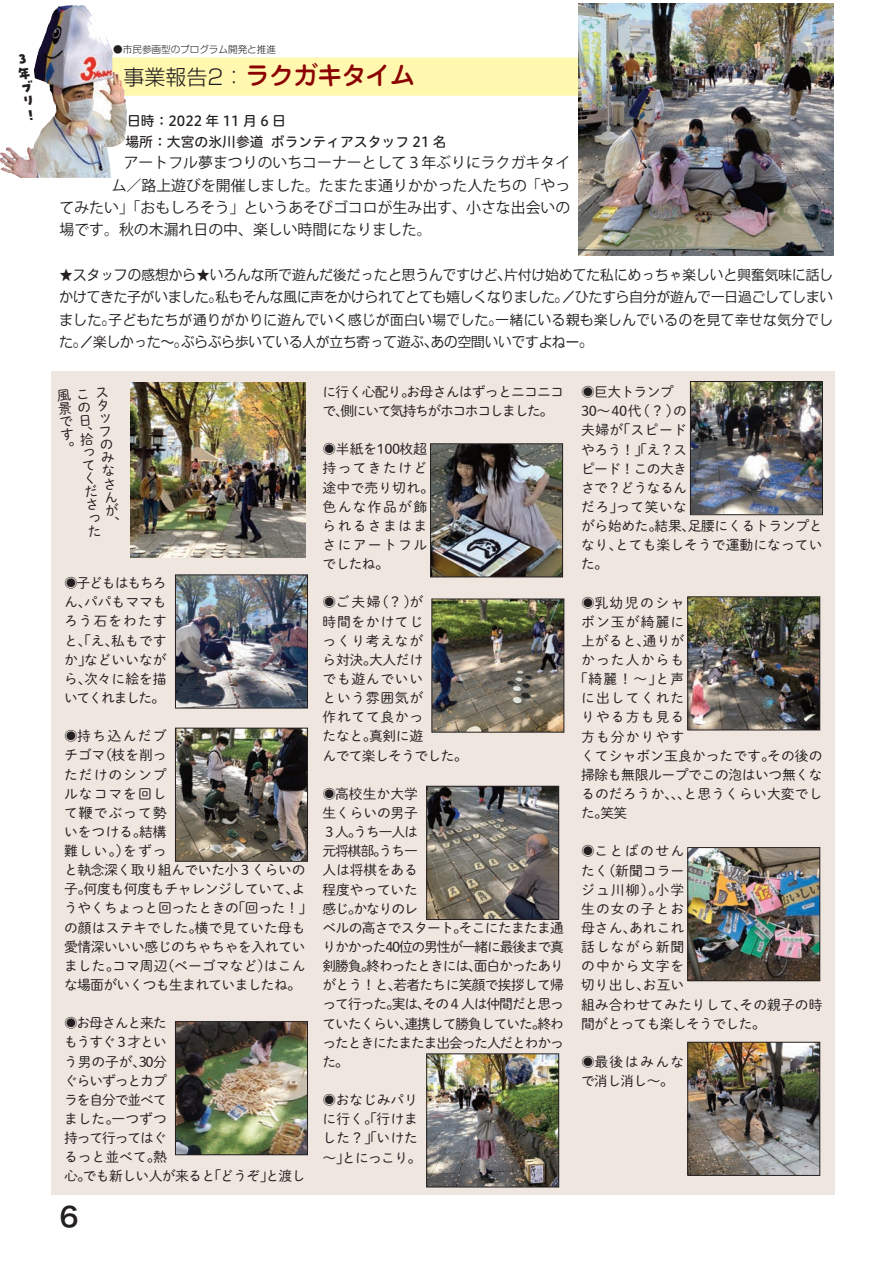
<style>
.page{position:relative;width:893px;height:1263px;background:#fff}
.page>*{position:absolute;margin:0;border:0;box-sizing:border-box;transform-origin:0 0}
.t1{font:27px "Hira Kaku Std W6";color:#231f20}
.t2{font:500 25.5px "Jun 34 Pro";letter-spacing:-.05em;color:#8b0202}
.t3{font:15px/14px "pandabakery";color:#231f20;text-align:justify}
.t4{font:14.85px "Koz Go Pro";color:#231f20}
.t5{font:13.8px/19.2px "P Shuei M Go Std L";letter-spacing:-.025em;color:#231f20}
.t6{font:13.8px/19.2px "P Shuei M Go Std L";letter-spacing:-.08em;color:#231f20}
.t7{font:13.8px/19.2px "P Shuei M Go Std L";letter-spacing:.005em;color:#231f20}
.t8{font:13.8px/19.2px "P Shuei M Go Std L";letter-spacing:-.075em;color:#231f20}
.t9{font:13.8px/19.2px "P Shuei M Go Std L";letter-spacing:.045em;color:#231f20}
.t10{font:13.8px/19.2px "P Shuei M Go Std L";letter-spacing:.095em;color:#231f20}
.t11{font:13.8px/19.2px "P Shuei M Go Std L";letter-spacing:-.055em;color:#231f20}
.t12{font:13.8px/20.2px "Hiragino UD Sans R Std N W5";color:#231f20}
.t13{font:13.8px "P Shuei M Go Std L";letter-spacing:.08em;color:#231f20}
.t14{font:13.8px "P Shuei M Go Std L";color:#231f20}
.t15{font:13.8px/19.2px "P Shuei M Go Std L";letter-spacing:.105em;color:#231f20}
.t16{font:300 13.5px/22.4px "M News G Pro";color:#231f20;text-align:justify}
.t17{font:300 9.6px "Shin M Go Pr 6";color:#231f20}
.s1{font-family:"Shin Go Pro";font-weight:300;font-size:21px;color:#231f20}
</style>
<div class="page">
<div style="left:51px;top:372px;width:784px;height:823px;background:#efe6e0"></div>
<div style="left:58px;top:57px;width:774px;height:39px;background:#fff8ae;border-radius:13px"></div>
<img style="left:177px;top:577px;width:129px;height:129px">
<div style="left:175px;top:575px;width:133px;height:133px;border:1px solid #231f20"></div>
<img style="left:177px;top:730px;width:129px;height:129px">
<div style="left:175px;top:728px;width:133px;height:133px;border:1px solid #231f20"></div>
<img style="left:177px;top:1023px;width:129px;height:130px">
<div style="left:175px;top:1021px;width:133px;height:134px;border:1px solid #231f20"></div>
<img style="left:432px;top:446px;width:129px;height:129px">
<div style="left:430px;top:444px;width:133px;height:133px;border:1px solid #231f20"></div>
<img style="left:690px;top:1044px;width:128px;height:129px">
<div style="left:688px;top:1042px;width:132px;height:133px;border:1px solid #231f20"></div>
<img style="left:692px;top:383px;width:129px;height:130px">
<div style="left:690px;top:381px;width:133px;height:134px;border:1px solid #231f20"></div>
<img style="left:690px;top:599px;width:128px;height:129px">
<div style="left:688px;top:597px;width:132px;height:133px;border:1px solid #231f20"></div>
<img style="left:690px;top:849px;width:128px;height:130px">
<div style="left:688px;top:847px;width:132px;height:134px;border:1px solid #231f20"></div>
<img style="left:434px;top:601px;width:128px;height:129px">
<div style="left:432px;top:599px;width:132px;height:133px;border:1px solid #231f20"></div>
<img style="left:428px;top:788px;width:129px;height:129px">
<div style="left:426px;top:786px;width:133px;height:133px;border:1px solid #231f20"></div>
<img style="left:428px;top:1056px;width:129px;height:129px">
<div style="left:426px;top:1054px;width:133px;height:133px;border:1px solid #231f20"></div>
<img style="left:579px;top:4px;width:254px;height:252px">
<img style="left:0;top:5px;width:93px;height:159px">
<img style="left:131px;top:383px;width:174px;height:175px">
<p class="t3" style="left:13px;top:53px;width:17px;rotate:-9deg">３年ブリ！</p>
<p class="t17" style="left:113px;top:42px;width:164px">●市民参画型のプログラム開発と推進</p>
<h2 class="t2" style="left:123px;top:55px;width:293px"><span class="s1">事業報告2：</span>ラクガキタイム</h2>
<p class="t12" style="left:125px;top:110px;width:323px">日時：2022 年 11 月 6 日<br>場所：大宮の氷川参道 ボランティアスタッフ 21 名</p>
<p class="t4" style="left:124px;top:153px;width:448px">アートフル夢まつりのいちコーナーとして３年ぶりにラクガキタイ</p>
<p class="t4" style="left:112px;top:176px;width:460px">ム／路上遊びを開催しました。たまたま通りかかった人たちの「やっ</p>
<p class="t4" style="left:60px;top:198px;width:512px">てみたい」「おもしろそう」というあそびゴコロが生み出す、小さな出会いの</p>
<p class="t4" style="left:60px;top:220px;width:374px">場です。秋の木漏れ日の中、楽しい時間になりました。</p>
<p class="t16" style="left:60px;top:262px;width:775px">★スタッフの感想から★いろんな所で遊んだ後だったと思うんですけど、片付け始めてた私にめっちゃ楽しいと興奮気味に話しかけてきた子がいました。私もそんな風に声をかけられてとても嬉しくなりました。／ひたすら自分が遊んで一日過ごしてしまいました。子どもたちが通りがかりに遊んでいく感じが面白い場でした。一緒にいる親も楽しんでいるのを見て幸せな気分でした。／楽しかった〜。ぶらぶら歩いている人が立ち寄って遊ぶ、あの空間いいですよねー。</p>
<p class="t5" style="left:56px;top:389px;width:54px;line-height:13.2px;text-align:right;rotate:-5deg">風こス景のタで日ッフ<br>の<br>み<br>な<br>さ<br>ん<br>が<br>、</p>
<p class="t5" style="left:81px;top:459px;width:16px;line-height:13.2px;text-align:justify;rotate:-5deg">てくださった</p>
<p class="t5" style="left:64px;top:573px;width:104px;text-align:justify">◉子どもはもちろん、パパもママもろう石をわたすと、「え、私もですか」などいいながら、次々に絵を描いてくれました。</p>
<p class="t5" style="left:64px;top:726px;width:250px">◉持ち込んだブ<br>チゴマ（枝を削っ<br>ただけのシンプ<br>ルなコマを回し<br>て鞭でぶって勢<br>いをつける。結構<br>難しい。）をずっ<br>と執念深く取り組んでいた小３くらいの子。何度も何度もチャレンジしていて、ようやくちょっと回ったときの「回った！」の顔はステキでした。横で見ていた母も愛情深いいい感じのちゃちゃを入れていました。コマ周辺（ベーゴマなど）はこんな場面がいくつも生まれていましたね。</p>
<p class="t8" style="left:64px;top:1013px;width:243px">◉お母さんと来た<br>もうすぐ３才とい<br>う男の子が、30分<br>ぐらいずっとカプ<br>ラを自分で並べて<br>ました。一つずつ<br>持って行ってはぐ<br>るっと並べて。熱<br>心。でも新しい人が来ると「どうぞ」と渡し</p>
<h1 class="t1" style="left:60px;top:1196px;width:21px">6</h1>
<p class="t11" style="left:323px;top:382px;width:243px">に行く心配り。お母さんはずっとニコニコで、側にいて気持ちがホコホコしました。</p>
<p class="t10" style="left:323px;top:439px;width:113px">◉半紙を100枚超持ってきたけど途中で売り切れ。色んな作品が飾られるさまはまさにアートフルでしたね。</p>
<p class="t9" style="left:323px;top:592px;width:147px">◉ご夫婦(？)が<br>時間をかけてじ<br>っくり考えなが<br>ら対決。大人だけ<br>でも遊んでいい<br>という雰囲気が<br>作れてて良かっ<br>たなと。真剣に遊<br>んでて楽しそうでした。</p>
<p class="t6" style="left:323px;top:783px;width:243px">◉高校生か大学<br>生くらいの男子<br>３人。うち一人は<br>元将棋部。うち一<br>人は将棋をある<br>程度やっていた<br>感じ。かなりのレ<br>ベルの高さでスタート。そこにたまたま通りかかった40位の男性が一緒に最後まで真剣勝負。終わったときには、面白かったありがとう！と、若者たちに笑顔で挨拶して帰って行った。実は、その４人は仲間だと思っていたくらい、連携して勝負していた。終わったときにたまたま出会った人だとわかった。</p>
<p class="t5" style="left:323px;top:1090px;width:100px">◉おなじみパリに行く。「行けました？」「いけた〜」とにっこり。</p>
<p class="t5" style="left:581px;top:382px;width:243px">◉巨大トランプ<br>30〜40代（？）の<br>夫婦が「スピード<br>やろう！」「え？ス<br>ピード！この大き<br>さで？どうなるん<br>だろ」って笑いな<br>がら始めた。結果、足腰にくるトランプとなり、とても楽しそうで運動になっていた。</p>
<p class="t5" style="left:581px;top:592px;width:105px">◉乳幼児のシャ</p>
<p class="t13" style="left:581px;top:611px;width:105px">ボン玉が綺麗に</p>
<p class="t5" style="left:581px;top:631px;width:105px">上がると、通りが</p>
<p class="t13" style="left:581px;top:650px;width:105px">かった人からも</p>
<p class="t5" style="left:574px;top:669px;width:112px">「綺麗！〜」と声</p>
<p class="t13" style="left:581px;top:688px;width:105px">に出してくれた</p>
<p class="t13" style="left:581px;top:707px;width:105px">りやる方も見る</p>
<p class="t13" style="left:581px;top:726px;width:105px">方も分かりやす</p>
<p class="t14" style="left:581px;top:745px;width:243px">くてシャボン玉良かったです。その後の</p>
<p class="t5" style="left:581px;top:765px;width:243px">掃除も無限ループでこの泡はいつ無くな</p>
<p class="t7" style="left:581px;top:784px;width:243px">るのだろうか、、、と思うくらい大変でし</p>
<p class="t5" style="left:581px;top:803px;width:48px">た。笑笑</p>
<p class="t7" style="left:581px;top:841px;width:243px">◉ことばのせん<br>たく（新聞コラー<br>ジュ川柳）。小学<br>生の女の子とお<br>母さん、あれこれ<br>話しながら新聞<br>の中から文字を<br>切り出し、お互い<br>組み合わせてみたりして、その親子の時間がとっても楽しそうでした。</p>
<p class="t15" style="left:581px;top:1052px;width:105px">◉最後はみんなで消し消し〜。</p>
</div>
